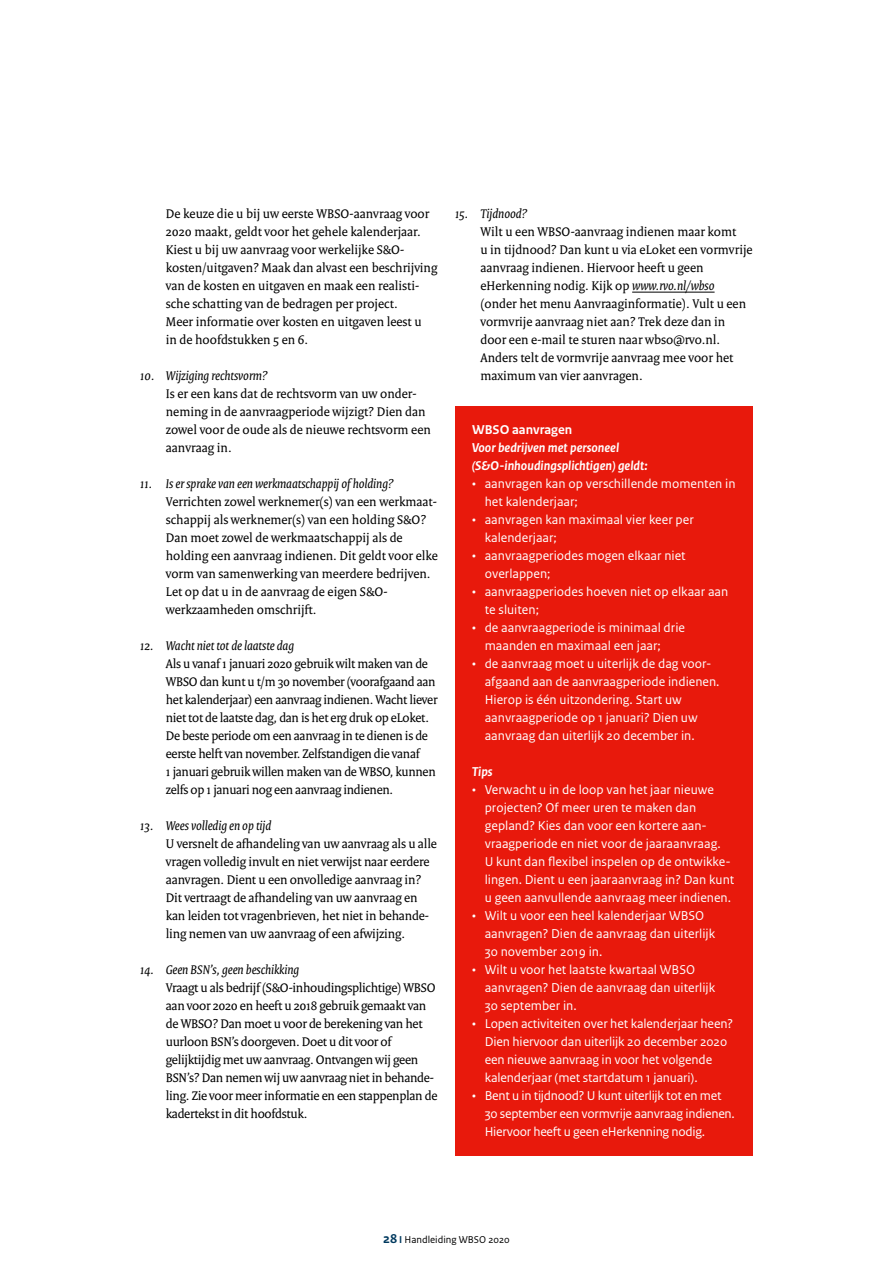
<style>
.page{position:relative;width:893px;height:1263px;background:#fff}
.page>*{position:absolute;margin:0;border:0;box-sizing:border-box;transform-origin:0 0}
._10_RO_Broodtekst{font:13.5px/18px "Rijksoverheid Serif";letter-spacing:-.01em;color:#000}
._21_RO_Kader_Broodte{font:13.5px/18px "Rijksoverheid Sans Text";color:#fff}
._11_RO_Opsomming{font:13.5px/18px "Rijksoverheid Serif";color:#000}
._07_RO_Tussenkop_kop{font:italic 13.5px "Rijksoverheid Serif";color:#000}
._21_RO_Kader_Broodte-2{font:13.5px/18px "Rijksoverheid Sans Text";letter-spacing:-.02em;color:#fff}
._20_RO_Kader_Subkop{font:italic 700 13.5px/18px "Rijksoverheid Sans Text";color:#fff}
._21_RO_Kader_Broodte-3{font:italic 700 13.5px "Rijksoverheid Sans Text";color:#fff}
.t1{font:10.5px "Rijksoverheid Sans Text";color:#000}
.s1{font-style:italic}
.s2{font-style:normal}
.s3{font-weight:700;font-size:13.5px;color:#00395e}
.s4{font-weight:700;color:#00395e}
</style>
<div class="page">
<hr style="left:632px;top:292px;width:83px;height:1px;background:#000">
<div style="left:455px;top:406px;width:298px;height:66px;background:#e8190c"></div>
<div style="left:455px;top:460px;width:298px;height:65px;background:#e8190c"></div>
<div style="left:455px;top:496px;width:298px;height:65px;background:#e8190c"></div>
<div style="left:455px;top:532px;width:298px;height:65px;background:#e8190c"></div>
<div style="left:455px;top:568px;width:298px;height:65px;background:#e8190c"></div>
<div style="left:455px;top:604px;width:298px;height:65px;background:#e8190c"></div>
<div style="left:455px;top:640px;width:298px;height:119px;background:#e8190c"></div>
<div style="left:455px;top:748px;width:298px;height:47px;background:#e8190c"></div>
<div style="left:455px;top:766px;width:298px;height:155px;background:#e8190c"></div>
<div style="left:455px;top:892px;width:298px;height:83px;background:#e8190c"></div>
<div style="left:455px;top:946px;width:298px;height:83px;background:#e8190c"></div>
<div style="left:455px;top:1000px;width:298px;height:101px;background:#e8190c"></div>
<div style="left:455px;top:1072px;width:298px;height:83px;background:#e8190c"></div>
<p class="_10_RO_Broodtekst" style="left:166px;top:204px;width:273px">De keuze die u bij uw eerste WBSO-aanvraag voor 2020 maakt, geldt voor het gehele kalenderjaar.<br>Kiest u bij uw aanvraag voor werkelijke S&amp;O&shy;kosten/uitgaven? Maak dan alvast een beschrijving van de kosten en uitgaven en maak een realisti&shy;sche schatting van de bedragen per project.<br>Meer informatie over kosten en uitgaven leest u<br>in de hoofdstukken 5 en 6.</p>
<p class="_07_RO_Tussenkop_kop" style="left:140px;top:367px;width:129px">10. Wijziging rechtsvorm?</p>
<p class="_10_RO_Broodtekst" style="left:166px;top:384px;width:267px">Is er een kans dat de rechtsvorm van uw onder&shy;neming in de aanvraagperiode wijzigt? Dien dan zowel voor de oude als de nieuwe rechtsvorm een aanvraag in.</p>
<p class="_07_RO_Tussenkop_kop" style="left:140px;top:475px;width:255px">11. Is er sprake van een werkmaatschappij of holding?</p>
<p class="_10_RO_Broodtekst" style="left:166px;top:492px;width:274px">Verrichten zowel werknemer(s) van een werkmaat&shy;schappij als werknemer(s) van een holding S&amp;O?<br>Dan moet zowel de werkmaatschappij als de holding een aanvraag indienen. Dit geldt voor elke vorm van samenwerking van meerdere bedrijven.<br>Let op dat u in de aanvraag de eigen S&amp;O&shy;werkzaamheden omschrijft.</p>
<p class="_07_RO_Tussenkop_kop" style="left:140px;top:637px;width:155px">12. Wacht niet tot de laatste dag</p>
<p class="_10_RO_Broodtekst" style="left:166px;top:654px;width:273px">Als u vanaf 1 januari 2020 gebruik wilt maken van de WBSO dan kunt u t/m 30 november (voorafgaand aan het kalenderjaar) een aanvraag indienen. Wacht liever niet tot de laatste dag, dan is het erg druk op eLoket.<br>De beste periode om een aanvraag in te dienen is de eerste helft van november. Zelfstandigen die vanaf<br>1 januari gebruik willen maken van de WBSO, kunnen zelfs op 1 januari nog een aanvraag indienen.</p>
<p class="_07_RO_Tussenkop_kop" style="left:140px;top:817px;width:132px">13. Wees volledig en op tijd</p>
<p class="_10_RO_Broodtekst" style="left:166px;top:834px;width:273px">U versnelt de afhandeling van uw aanvraag als u alle vragen volledig invult en niet verwijst naar eerdere aanvragen. Dient u een onvolledige aanvraag in?<br>Dit vertraagt de afhandeling van uw aanvraag en kan leiden tot vragenbrieven, het niet in behande&shy;ling nemen van uw aanvraag of een afwijzing.</p>
<p class="_07_RO_Tussenkop_kop" style="left:140px;top:961px;width:160px">14. Geen BSN’s, geen beschikking</p>
<p class="_10_RO_Broodtekst" style="left:166px;top:978px;width:273px">Vraagt u als bedrijf (S&amp;O-inhoudingsplichtige) WBSO aan voor 2020 en heeft u 2018 gebruik gemaakt van de WBSO? Dan moet u voor de berekening van het uurloon BSN’s doorgeven. Doet u dit voor of gelijktijdig met uw aanvraag. Ontvangen wij geen BSN’s? Dan nemen wij uw aanvraag niet in behande&shy;ling. Zie voor meer informatie en een stappenplan de kadertekst in dit hoofdstuk.</p>
<p class="_07_RO_Tussenkop_kop" style="left:455px;top:205px;width:74px">15. Tijdnood?</p>
<p class="_11_RO_Opsomming" style="left:480px;top:222px;width:274px">Wilt u een WBSO-aanvraag indienen maar komt<br>u in tijdnood? Dan kunt u via eLoket een vormvrije aanvraag indienen. Hiervoor heeft u geen eHerkenning nodig. Kijk op <span class="s1">www.rvo.nl/wbso </span>(onder het menu Aanvraaginformatie). Vult u een vormvrije aanvraag niet aan? Trek deze dan in door een e-mail te sturen naar wbso@rvo.nl.<br>Anders telt de vormvrije aanvraag mee voor het maximum van vier aanvragen.</p>
<p class="_20_RO_Kader_Subkop" style="left:472px;top:421px;width:177px"><span class="s2">WBSO aanvragen<br></span>Voor bedrijven met personeel (S&amp;O-inhoudingsplichtigen) geldt:</p>
<p class="_21_RO_Kader_Broodte" style="left:485px;top:475px;width:252px;text-indent:-13px">• aanvragen kan op verschillende momenten in het kalenderjaar;</p>
<p class="_21_RO_Kader_Broodte" style="left:485px;top:511px;width:211px;text-indent:-13px">• aanvragen kan maximaal vier keer per kalenderjaar;</p>
<p class="_21_RO_Kader_Broodte" style="left:485px;top:547px;width:203px;text-indent:-13px">• aanvraagperiodes mogen elkaar niet overlappen;</p>
<p class="_21_RO_Kader_Broodte" style="left:485px;top:583px;width:245px;text-indent:-13px">• aanvraagperiodes hoeven niet op elkaar aan te sluiten;</p>
<p class="_21_RO_Kader_Broodte" style="left:485px;top:619px;width:202px;text-indent:-13px">• de aanvraagperiode is minimaal drie maanden en maximaal een jaar;</p>
<p class="_21_RO_Kader_Broodte" style="left:485px;top:655px;width:236px;text-indent:-13px">• de aanvraag moet u uiterlijk de dag voor&shy;afgaand aan de aanvraagperiode indienen.<br>Hierop is één uitzondering. Start uw aanvraagperiode op 1 januari? Dien uw aanvraag dan uiterlijk 20 december in.</p>
<p class="_21_RO_Kader_Broodte-3" style="left:472px;top:764px;width:22px">Tips</p>
<p class="_21_RO_Kader_Broodte" style="left:485px;top:781px;width:251px;text-indent:-13px">• Verwacht u in de loop van het jaar nieuwe projecten? Of meer uren te maken dan gepland? Kies dan voor een kortere aan&shy;vraagperiode en niet voor de jaaraanvraag.<br>U kunt dan flexibel inspelen op de ontwikke&shy;lingen. Dient u een jaaraanvraag in? Dan kunt u geen aanvullende aanvraag meer indienen.</p>
<p class="_21_RO_Kader_Broodte" style="left:485px;top:907px;width:232px;text-indent:-13px">• Wilt u voor een heel kalenderjaar WBSO aanvragen? Dien de aanvraag dan uiterlijk<br>30 november 2019 in.</p>
<p class="_21_RO_Kader_Broodte" style="left:485px;top:961px;width:232px;text-indent:-13px">• Wilt u voor het laatste kwartaal WBSO aanvragen? Dien de aanvraag dan uiterlijk<br>30 september in.</p>
<p class="_21_RO_Kader_Broodte" style="left:485px;top:1015px;width:250px;text-indent:-13px">• Lopen activiteiten over het kalenderjaar heen?<br>Dien hiervoor dan uiterlijk 20 december 2020 een nieuwe aanvraag in voor het volgende kalenderjaar (met startdatum 1 januari).</p>
<p class="_21_RO_Kader_Broodte-2" style="left:485px;top:1087px;width:252px;text-indent:-13px">• Bent u in tijdnood? U kunt uiterlijk tot en met<br>30 september een vormvrije aanvraag indienen.<br>Hiervoor heeft u geen eHerkenning nodig.</p>
<p class="t1" style="left:383px;top:1233px;width:128px"><span class="s3">28</span> <span class="s4">I</span> Handleiding WBSO 2020</p>
</div>
